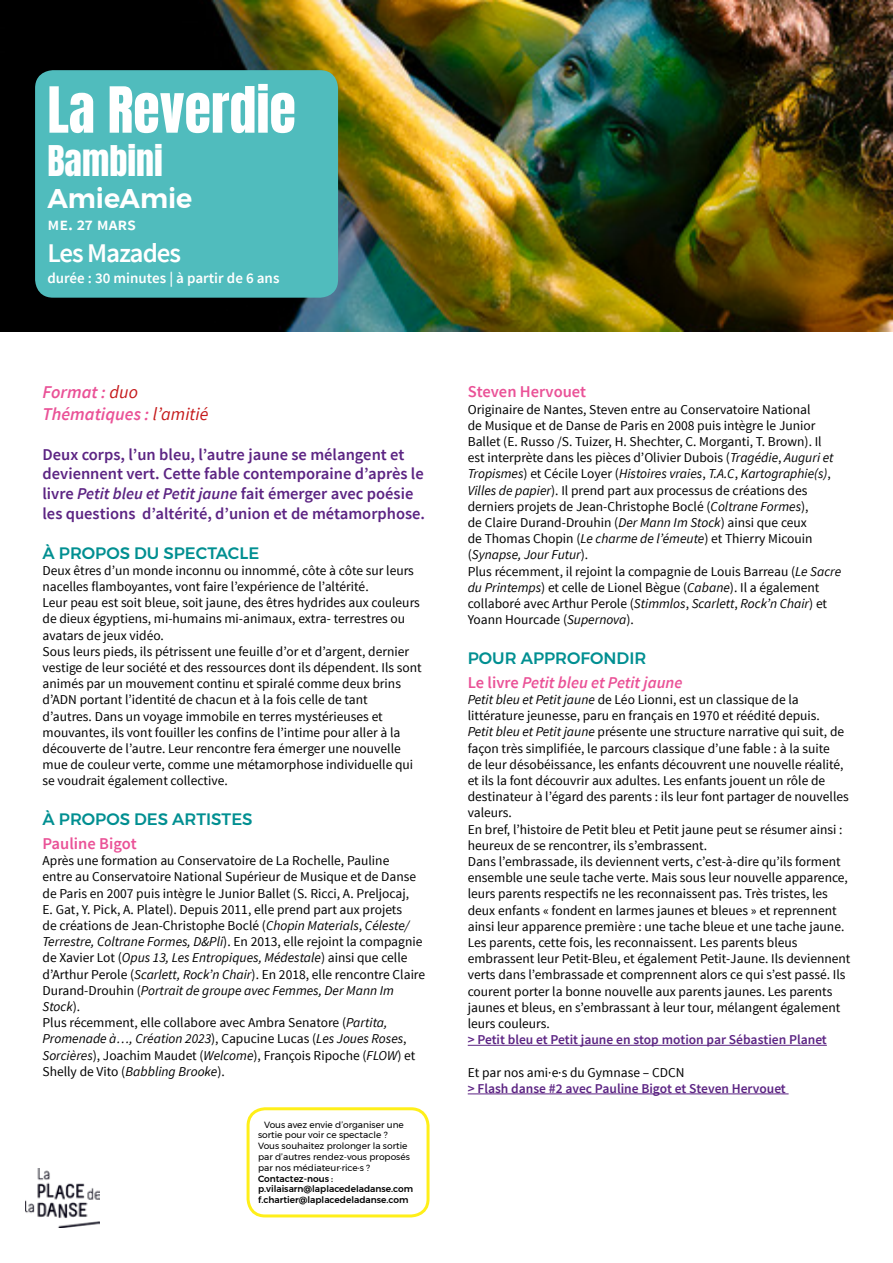
<style>
.page{position:relative;width:893px;height:1263px;background:#fff}
.page>*{position:absolute;margin:0;border:0;box-sizing:border-box;transform-origin:0 0}
.t1{font:54px "Anton";color:#fff}
.t2{font:36px "Anton";color:#fff}
.t3{font:600 27px "Source Sans Pro";letter-spacing:-.04em;color:#fff}
.t4{font:600 27px "Montserrat";color:#fff}
.t5{font:italic 600 18px/21.6px "Source Sans Pro";color:#ea5297}
.t6{font:600 18px "Source Sans Pro";color:#fff}
.t7{font:600 16.5px/19.8px "Source Sans Pro";color:#5c2483}
.t8{font:500 16.5px "Montserrat";color:#008f91}
.t9{font:italic 600 16.5px "Source Sans Pro";color:#ea5297}
.t10{font:600 16.5px "Source Sans Pro";color:#ea5297}
.t11{font:600 15px "Source Sans Pro";color:#fff}
.t12{font:13.5px/16.2px "Source Sans Pro";color:#000}
.t13{font:600 13.5px "Source Sans Pro";color:#5c2483}
.t14{font:9px/10.8px "Montserrat";color:#000}
.t15{font:500 9px/10.8px "Montserrat";color:#000}
.s1{font-weight:400;color:#c51a1b}
.s2{font-style:italic}
.s3{font-style:normal}
</style>
<div class="page">
<img style="left:0;top:0;width:893px;height:331px">
<img style="left:26px;top:1168px;width:74px;height:59px">
<div style="left:35px;top:70px;width:303px;height:228px;background:#50bcbd;border-radius:18px"></div>
<hr style="left:468px;top:1045px;width:359px;height:1px;background:#5c2483">
<hr style="left:468px;top:1093px;width:321px;height:1px;background:#5c2483">
<div style="left:247px;top:1107px;width:183px;height:110px;border:3px solid #ffef19;border-radius:17px"></div>
<h1 class="t1" style="left:47px;top:82px;width:250px">La Reverdie</h1>
<h2 class="t2" style="left:47px;top:142px;width:117px">Bambini</h2>
<h3 class="t4" style="left:47px;top:177px;width:146px">AmieAmie</h3>
<h3 class="t6" style="left:47px;top:213px;width:90px">me. 27 mars</h3>
<h3 class="t3" style="left:47px;top:236px;width:135px">Les Mazades</h3>
<p class="t11" style="left:47px;top:269px;width:234px">durée : 30 minutes | à partir de 6 ans</p>
<h3 class="t5" style="left:43px;top:381px;width:167px">Format : <span class="s1">duo<br></span>Thématiques : <span class="s1">l’amitié</span></h3>
<p class="t7" style="left:43px;top:445px;width:384px">Deux corps, l’un bleu, l’autre jaune se mélangent et deviennent vert. Cette fable contemporaine d’après le livre <span class="s2">Petit bleu et Petit jaune</span> fait émerger avec poésie les questions d’altérité, d’union et de métamorphose.</p>
<p class="t8" style="left:43px;top:540px;width:218px">À PROPOS DU SPECTACLE</p>
<p class="t12" style="left:43px;top:562px;width:381px">Deux êtres d’un monde inconnu ou innommé, côte à côte sur leurs nacelles flamboyantes, vont faire l’expérience de l’altérité.<br>Leur peau est soit bleue, soit jaune, des êtres hydrides aux couleurs de dieux égyptiens, mi-humains mi-animaux, extra- terrestres ou avatars de jeux vidéo.<br>Sous leurs pieds, ils pétrissent une feuille d’or et d’argent, dernier vestige de leur société et des ressources dont ils dépendent. Ils sont animés par un mouvement continu et spiralé comme deux brins d’ADN portant l’identité de chacun et à la fois celle de tant<br>d’autres. Dans un voyage immobile en terres mystérieuses et mouvantes, ils vont fouiller les confins de l’intime pour aller à la découverte de l’autre. Leur rencontre fera émerger une nouvelle mue de couleur verte, comme une métamorphose individuelle qui se voudrait également collective.</p>
<p class="t8" style="left:43px;top:806px;width:212px">À PROPOS DES ARTISTES</p>
<p class="t10" style="left:43px;top:833px;width:96px">Pauline Bigot</p>
<p class="t12" style="left:43px;top:853px;width:384px">Après une formation au Conservatoire de La Rochelle, Pauline<br>entre au Conservatoire National Supérieur de Musique et de Danse de Paris en 2007 puis intègre le Junior Ballet (S. Ricci, A. Preljocaj,<br>E. Gat, Y. Pick, A. Platel). Depuis 2011, elle prend part aux projets<br>de créations de Jean-Christophe Boclé (<span class="s2">Chopin Materials</span>, <span class="s2">Céleste/ Terrestre, Coltrane Formes, D&amp;Pli</span>). En 2013, elle rejoint la compagnie de Xavier Lot (<span class="s2">Opus 13, Les Entropiques, Médestale</span>) ainsi que celle d’Arthur Perole (<span class="s2">Scarlett, Rock’n Chair</span>). En 2018, elle rencontre Claire Durand-Drouhin (<span class="s2">Portrait de groupe avec Femmes, Der Mann Im Stock</span>).<br>Plus récemment, elle collabore avec Ambra Senatore (<span class="s2">Partita, Promenade à…, Création 2023</span>), Capucine Lucas (<span class="s2">Les Joues Roses</span>, <span class="s2">Sorcières</span>), Joachim Maudet (<span class="s2">Welcome</span>), François Ripoche (<span class="s2">FLOW</span>) et Shelly de Vito (<span class="s2">Babbling Brooke</span>).</p>
<p class="t14" style="left:258px;top:1119px;width:153px;text-indent:6px">Vous avez envie d’organiser une sortie pour voir ce spectacle ?<br>Vous souhaitez prolonger la sortie par d’autres rendez-vous proposés par nos médiateur·rice·s ?</p>
<p class="t15" style="left:258px;top:1173px;width:157px">Contactez-nous : p.vilaisarn@laplacedeladanse.com f.chartier@laplacedeladanse.com</p>
<p class="t10" style="left:468px;top:381px;width:120px">Steven Hervouet</p>
<p class="t12" style="left:468px;top:401px;width:375px">Originaire de Nantes, Steven entre au Conservatoire National<br>de Musique et de Danse de Paris en 2008 puis intègre le Junior Ballet (E. Russo /S. Tuizer, H. Shechter, C. Morganti, T. Brown). Il est interprète dans les pièces d’Olivier Dubois (<span class="s2">Tragédie</span>, <span class="s2">Auguri et Tropismes</span>) et Cécile Loyer (<span class="s2">Histoires vraies</span>, <span class="s2">T.A.C</span>, <span class="s2">Kartographie(s)</span>, <span class="s2">Villes de papier</span>). Il prend part aux processus de créations des derniers projets de Jean-Christophe Boclé (<span class="s2">Coltrane Formes</span>),<br>de Claire Durand-Drouhin (<span class="s2">Der Mann Im Stock</span>) ainsi que ceux<br>de Thomas Chopin (<span class="s2">Le charme de l’émeute</span>) et Thierry Micouin (<span class="s2">Synapse, Jour Futur</span>).<br>Plus récemment, il rejoint la compagnie de Louis Barreau (<span class="s2">Le Sacre du Printemps</span>) et celle de Lionel Bègue (<span class="s2">Cabane</span>). Il a également collaboré avec Arthur Perole (<span class="s2">Stimmlos</span>, <span class="s2">Scarlett</span>, <span class="s2">Rock’n Chair</span>) et Yoann Hourcade (<span class="s2">Supernova</span>).</p>
<p class="t8" style="left:468px;top:645px;width:180px">POUR APPROFONDIR</p>
<p class="t9" style="left:468px;top:672px;width:216px"><span class="s3">Le livre</span> Petit bleu et Petit jaune</p>
<p class="t12" style="left:468px;top:692px;width:384px"><span class="s2">Petit bleu et Petit jaune</span> de Léo Lionni, est un classique de la littérature jeunesse, paru en français en 1970 et réédité depuis.<br><span class="s2">Petit bleu et Petit jaune</span> présente une structure narrative qui suit, de façon très simplifiée, le parcours classique d’une fable : à la suite<br>de leur désobéissance, les enfants découvrent une nouvelle réalité, et ils la font découvrir aux adultes. Les enfants jouent un rôle de destinateur à l’égard des parents : ils leur font partager de nouvelles valeurs.<br>En bref, l’histoire de Petit bleu et Petit jaune peut se résumer ainsi : heureux de se rencontrer, ils s’embrassent.<br>Dans l’embrassade, ils deviennent verts, c’est-à-dire qu’ils forment ensemble une seule tache verte. Mais sous leur nouvelle apparence, leurs parents respectifs ne les reconnaissent pas. Très tristes, les deux enfants « fondent en larmes jaunes et bleues » et reprennent ainsi leur apparence première : une tache bleue et une tache jaune.<br>Les parents, cette fois, les reconnaissent. Les parents bleus embrassent leur Petit-Bleu, et également Petit-Jaune. Ils deviennent verts dans l’embrassade et comprennent alors ce qui s’est passé. Ils courent porter la bonne nouvelle aux parents jaunes. Les parents jaunes et bleus, en s’embrassant à leur tour, mélangent également leurs couleurs.</p>
<p class="t13" style="left:468px;top:1031px;width:361px">&gt; Petit bleu et Petit jaune en stop motion par Sébastien Planet</p>
<p class="t12" style="left:468px;top:1064px;width:218px">Et par nos ami·e·s du Gymnase – CDCN</p>
<p class="t13" style="left:468px;top:1080px;width:320px">&gt; Flash danse #2 avec Pauline Bigot et Steven Hervouet</p>
</div>
